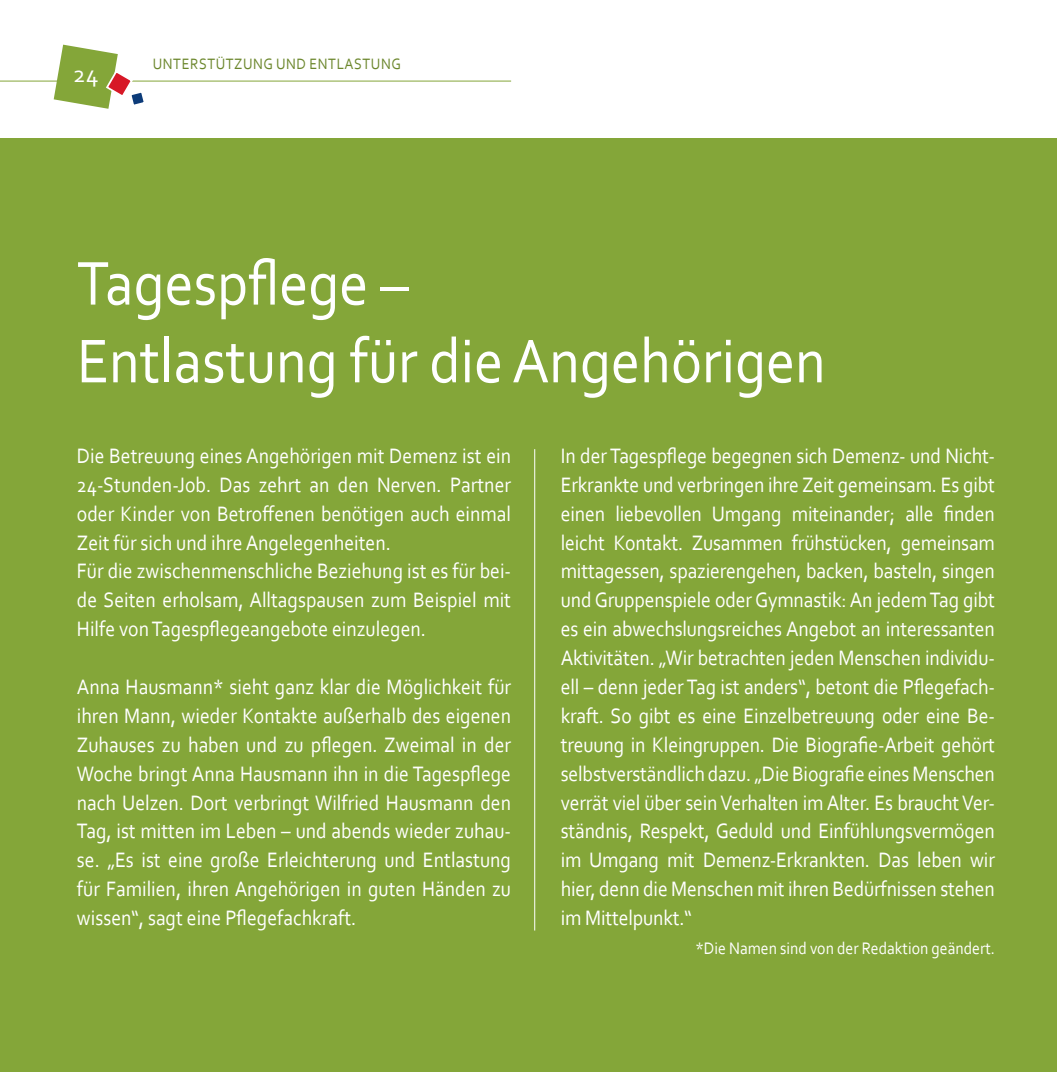
<style>
.page{position:relative;width:1057px;height:1072px;background:#fff}
.page>*{position:absolute;margin:0;border:0;box-sizing:border-box;transform-origin:0 0}
.t1{font:64.75px/77.7px "Corbel";color:#fff;scale:.9 1}
.t2{font:24.5px "Corbel";color:#fff}
.t3{font:21.88px/28.9px "Corbel";color:#fff;text-align:justify;scale:.9 1}
.t4{font:17.5px "Corbel";color:#fff;scale:.9 1}
.t5{font:15.75px "Corbel";letter-spacing:.04em;color:#6c872d;scale:.9 1}
</style>
<div class="page">
<div style="left:0;top:139px;width:1057px;height:932px;background:#84a639"></div>
<hr style="left:0;top:81px;width:511px;height:1px;background:#84a639">
<hr style="left:534px;top:449px;width:1px;height:481px;background:#fff">
<svg style="left:54px;top:45px;width:93px;height:64px"></svg>
<p class="t2" style="left:73px;top:58px;width:27px">24</p>
<p class="t5" style="left:153px;top:54px;width:277px">UNTERSTÜTZUNG UND ENTLASTUNG</p>
<h1 class="t1" style="left:77px;top:243px;width:833px">Tagespflege –<br>Entlastung für die Angehörigen</h1>
<p class="t3" style="left:77px;top:441px;width:484px;text-align:left">Die Betreuung eines Angehörigen mit Demenz ist ein 24-Stunden-Job. Das zehrt an den Nerven. Partner oder Kinder von Betroffenen benötigen auch einmal Zeit für sich und ihre Angelegenheiten.<br>Für die zwischenmenschliche Beziehung ist es für bei&shy;de Seiten erholsam, Alltagspausen zum Beispiel mit Hilfe von Tagespflegeangebote einzulegen.</p>
<p class="t3" style="left:77px;top:672px;width:484px">Anna Hausmann* sieht ganz klar die Möglichkeit für ihren Mann, wieder Kontakte außerhalb des eigenen Zuhauses zu haben und zu pflegen. Zweimal in der Woche bringt Anna Hausmann ihn in die Tagespflege nach Uelzen. Dort verbringt Wilfried Hausmann den Tag, ist mitten im Leben – und abends wieder zuhau&shy;se. „Es ist eine große Erleichterung und Entlastung für Familien, ihren Angehörigen in guten Händen zu wissen“, sagt eine Pflegefachkraft.</p>
<p class="t3" style="left:561px;top:441px;width:484px">In der Tagespflege begegnen sich Demenz- und Nicht-Erkrankte und verbringen ihre Zeit gemeinsam. Es gibt einen liebevollen Umgang miteinander; alle finden leicht Kontakt. Zusammen frühstücken, gemeinsam mittagessen, spazierengehen, backen, basteln, singen und Gruppenspiele oder Gymnastik: An jedem Tag gibt es ein abwechslungsreiches Angebot an interessanten Aktivitäten. „Wir betrachten jeden Menschen individu&shy;ell – denn jeder Tag ist anders“, betont die Pflegefach&shy;kraft. So gibt es eine Einzelbetreuung oder eine Be&shy;treuung in Kleingruppen. Die Biografie-Arbeit gehört selbstverständlich dazu. „Die Biografie eines Menschen verrät viel über sein Verhalten im Alter. Es braucht Ver&shy;ständnis, Respekt, Geduld und Einfühlungsvermögen im Umgang mit Demenz-Erkrankten. Das leben wir hier, denn die Menschen mit ihren Bedürfnissen stehen im Mittelpunkt.“</p>
<p class="t4" style="left:695px;top:937px;width:334px">*Die Namen sind von der Redaktion geändert.</p>
</div>
